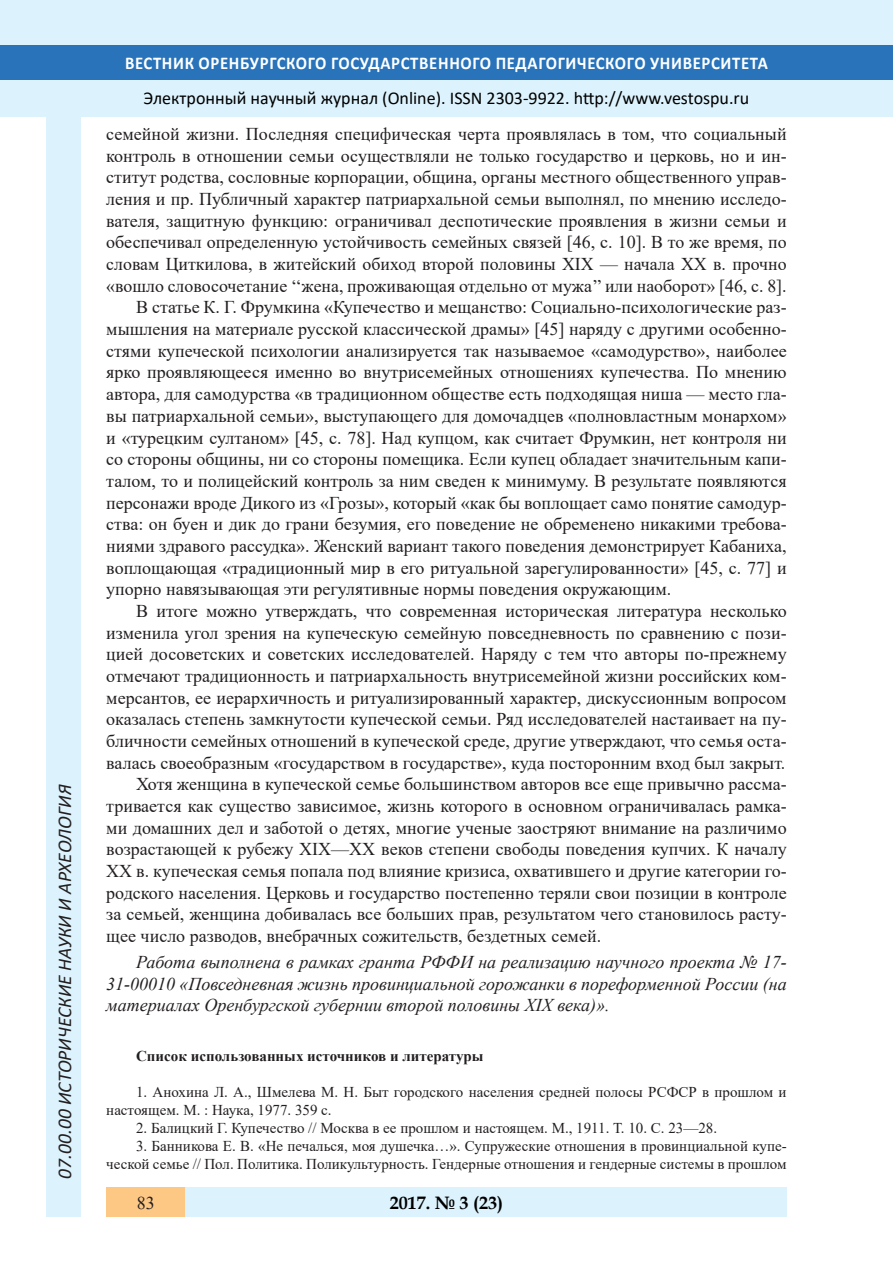
<style>
.page{position:relative;width:893px;height:1263px;background:#fff}
.page>*{position:absolute;margin:0;border:0;box-sizing:border-box;transform-origin:0 0}
.t1{font:italic 19.5px "Calibri";color:#231f20}
.Стиль2{font:18px/21.6px "Times New Roman";color:#231f20;text-align:justify}
.Стиль2-2{font:italic 18px/21.6px "Times New Roman";color:#231f20;text-align:justify}
.t2{font:18px "Calibri";color:#000}
.t3{font:700 18px "Calibri";letter-spacing:.04em;color:#fff;scale:.93 1}
.t4{font:700 18px "Book Antiqua";color:#000}
.литература{font:15px/18px "Times New Roman";color:#231f20}
.литература-2{font:700 15px "Times New Roman";color:#231f20}
</style>
<div class="page">
<div style="left:0;top:0;width:893px;height:116px;background:#dcf2fc"></div>
<div style="left:0;top:45px;width:893px;height:34px;background:#2873ba"></div>
<div style="left:47px;top:116px;width:34px;height:1101px;background:#dcf2fc"></div>
<div style="left:106px;top:1188px;width:681px;height:29px;background:#dcf2fc"></div>
<div style="left:106px;top:1188px;width:79px;height:29px;background:#fdc784"></div>
<p class="t1" style="left:51px;top:1179px;width:395px;rotate:-90deg">07.00.00 ИСТОРИЧЕСКИЕ НАУКИ И АРХЕОЛОГИЯ</p>
<p class="t1" style="left:51px;top:1105px;width:206px;rotate:-90deg">БИОЛОГИЧЕСКИЕ НАУКИ</p>
<p class="t1" style="left:51px;top:1169px;width:11px;rotate:-90deg">3</p>
<p class="t3" style="left:125px;top:50px;width:693px">ВЕСТНИК ОРЕНБУРГСКОГО ГОСУДАРСТВЕННОГО ПЕДАГОГИЧЕСКОГО УНИВЕРСИТЕТА</p>
<p class="t2" style="left:144px;top:85px;width:607px">Электронный научный журнал (Online). ISSN 2303-9922. http://www.vestospu.ru</p>
<p class="t2" style="left:583px;top:85px;width:13px">t</p>
<p class="Стиль2" style="left:106px;top:123px;width:682px">семейной жизни. Последняя специфическая черта проявлялась в том, что социальный контроль в отношении семьи осуществляли не только государство и церковь, но и ин&shy;ститут родства, сословные корпорации, община, органы местного общественного управ&shy;ления и пр. Публичный характер патриархальной семьи выполнял, по мнению исследо&shy;вателя, защитную функцию: ограничивал деспотические проявления в жизни семьи и обеспечивал определенную устойчивость семейных связей [46, с. 10]. В то же время, по словам Циткилова, в житейский обиход второй половины XIX — начала XX в. прочно «вошло словосочетание ‘‘жена, проживающая отдельно от мужа’’ или наоборот» [46, с. 8].</p>
<p class="Стиль2" style="left:106px;top:296px;width:682px;text-indent:30px">В статье К. Г. Фрумкина «Купечество и мещанство: Социально-психологические раз&shy;мышления на материале русской классической драмы» [45] наряду с другими особенно&shy;стями купеческой психологии анализируется так называемое «самодурство», наиболее ярко проявляющееся именно во внутрисемейных отношениях купечества. По мнению автора, для самодурства «в традиционном обществе есть подходящая ниша — место гла&shy;вы патриархальной семьи», выступающего для домочадцев «полновластным монархом» и «турецким султаном» [45, с. 78]. Над купцом, как считает Фрумкин, нет контроля ни со стороны общины, ни со стороны помещика. Если купец обладает значительным капи&shy;талом, то и полицейский контроль за ним сведен к минимуму. В результате появляются персонажи вроде Дикого из «Грозы», который «как бы воплощает само понятие самодур&shy;ства: он буен и дик до грани безумия, его поведение не обременено никакими требова&shy;ниями здравого рассудка». Женский вариант такого поведения демонстрирует Кабаниха, воплощающая «традиционный мир в его ритуальной зарегулированности» [45, с. 77] и упорно навязывающая эти регулятивные нормы поведения окружающим.</p>
<p class="Стиль2" style="left:106px;top:599px;width:682px;text-indent:30px">В итоге можно утверждать, что современная историческая литература несколько изменила угол зрения на купеческую семейную повседневность по сравнению с пози&shy;цией досоветских и советских исследователей. Наряду с тем что авторы по-прежнему отмечают традиционность и патриархальность внутрисемейной жизни российских ком&shy;мерсантов, ее иерархичность и ритуализированный характер, дискуссионным вопросом оказалась степень замкнутости купеческой семьи. Ряд исследователей настаивает на пу&shy;бличности семейных отношений в купеческой среде, другие утверждают, что семья оста&shy;валась своеобразным «государством в государстве», куда посторонним вход был закрыт.</p>
<p class="Стиль2" style="left:106px;top:773px;width:682px;text-indent:30px">Хотя женщина в купеческой семье большинством авторов все еще привычно рассма&shy;тривается как существо зависимое, жизнь которого в основном ограничивалась рамка&shy;ми домашних дел и заботой о детях, многие ученые заостряют внимание на различимо возрастающей к рубежу XIX—XX веков степени свободы поведения купчих. К началу XX в. купеческая семья попала под влияние кризиса, охватившего и другие категории го&shy;родского населения. Церковь и государство постепенно теряли свои позиции в контроле за семьей, женщина добивалась все больших прав, результатом чего становилось расту&shy;щее число разводов, внебрачных сожительств, бездетных семей.</p>
<p class="Стиль2-2" style="left:106px;top:951px;width:682px;text-indent:30px">Работа выполнена в рамках гранта РФФИ на реализацию научного проекта № 17- 31-00010 «Повседневная жизнь провинциальной горожанки в пореформенной России (на материалах Оренбургской губернии второй половины XIX века)».</p>
<p class="литература-2" style="left:136px;top:1045px;width:349px">Список использованных источников и литературы</p>
<p class="литература" style="left:106px;top:1083px;width:682px;text-indent:30px">1. Анохина Л. А., Шмелева М. Н. Быт городского населения средней полосы РСФСР в прошлом и настоящем. М. : Наука, 1977. 359 с.</p>
<p class="литература" style="left:136px;top:1119px;width:583px">2. Балицкий Г. Купечество // Москва в ее прошлом и настоящем. М., 1911. Т. 10. С. 23—28.</p>
<p class="литература" style="left:106px;top:1137px;width:682px;text-align:right">3. Банникова Е. В. «Не печалься, моя душечка…». Супружеские отношения в провинциальной купе&shy;ческой семье // Пол. Политика. Поликультурность. Гендерные отношения и гендерные системы в прошлом</p>
<p class="t4" style="left:390px;top:1190px;width:115px">2017. № 3 (23)</p>
<p class="Стиль2" style="left:137px;top:1191px;width:19px">83</p>
<p class="t4" style="left:417px;top:1190px;width:10px">6</p>
<p class="t4" style="left:479px;top:1190px;width:19px">19</p>
</div>
